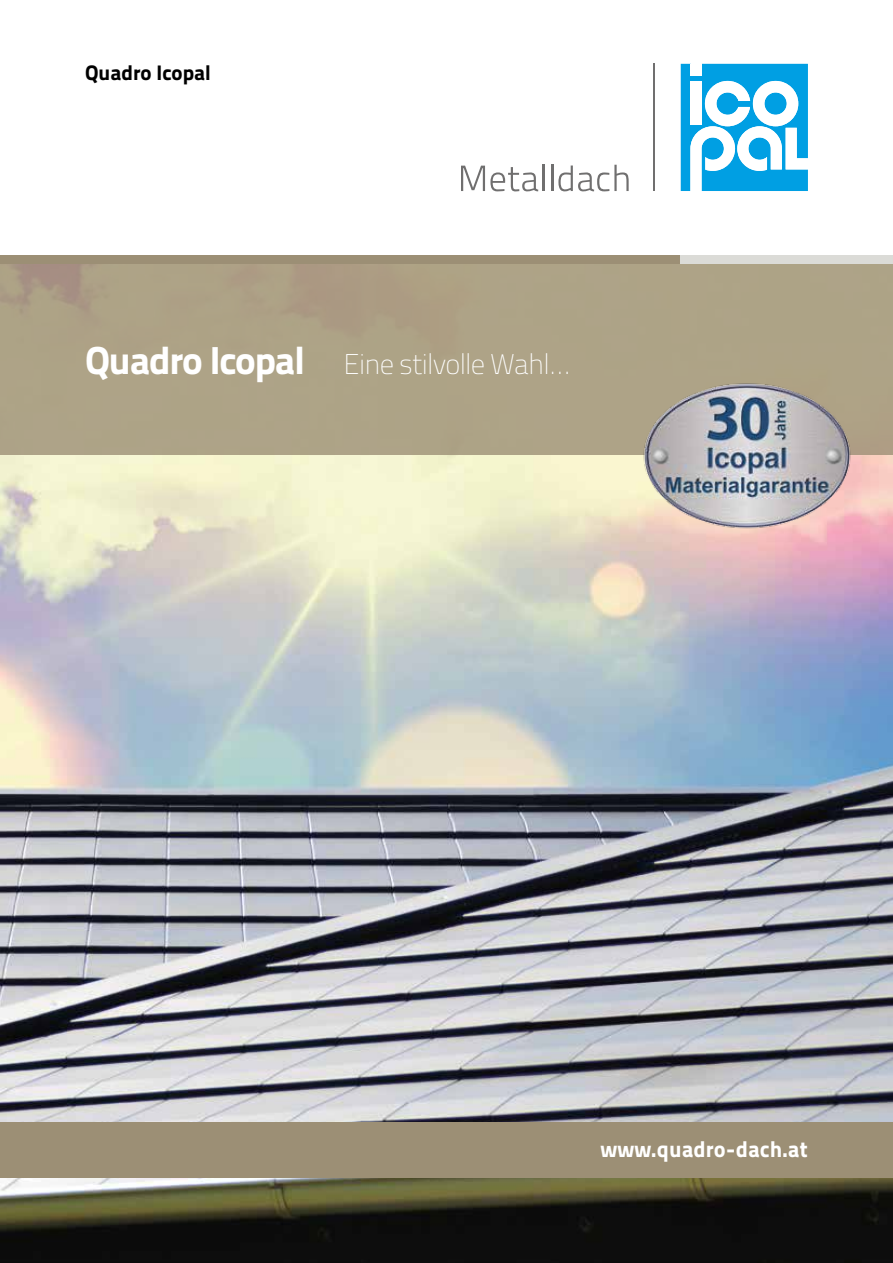
<style>
.page{position:relative;width:893px;height:1263px;background:#fff}
.page>*{position:absolute;margin:0;border:0;box-sizing:border-box;transform-origin:0 0}
.t1{font:28.5px "Titillium Text 25 L 1 wt";letter-spacing:-.03em;color:#fff}
.t2{font:22.5px "Titillium Maps 29 L 999 wt";color:#fff}
.t3{font:21px "Titillium Text 25 L 999 wt";color:#000}
.s1{font-family:"Titillium Text 25 L 999 wt";font-size:39px}
</style>
<div class="page">
<img style="left:0;top:455px;width:893px;height:808px">
<div style="left:0;top:255px;width:680px;height:9px;background:#9c8f75"></div>
<div style="left:0;top:264px;width:893px;height:191px;background:#aea386"></div>
<div style="left:680px;top:255px;width:213px;height:9px;background:#dbdbd7"></div>
<img style="left:636px;top:383px;width:223px;height:150px">
<div style="left:0;top:1123px;width:893px;height:55px;background:#9c8f75"></div>
<svg style="left:461px;top:166px;width:77px;height:25px"></svg>
<hr style="left:542px;top:165px;width:3px;height:26px;background:#706f6f">
<hr style="left:551px;top:165px;width:2px;height:26px;background:#706f6f">
<svg style="left:558px;top:165px;width:71px;height:26px"></svg>
<hr style="left:653px;top:64px;width:1px;height:127px;background:#706f6f">
<svg style="left:681px;top:64px;width:127px;height:127px"></svg>
<p class="t3" style="left:85px;top:56px;width:127px">Quadro Icopal</p>
<p class="t1" style="left:85px;top:344px;width:487px"><span class="s1">Quadro Icopal</span> Eine stilvolle Wahl…</p>
<p class="t2" style="left:601px;top:1131px;width:209px">www.quadro-dach.at</p>
</div>
